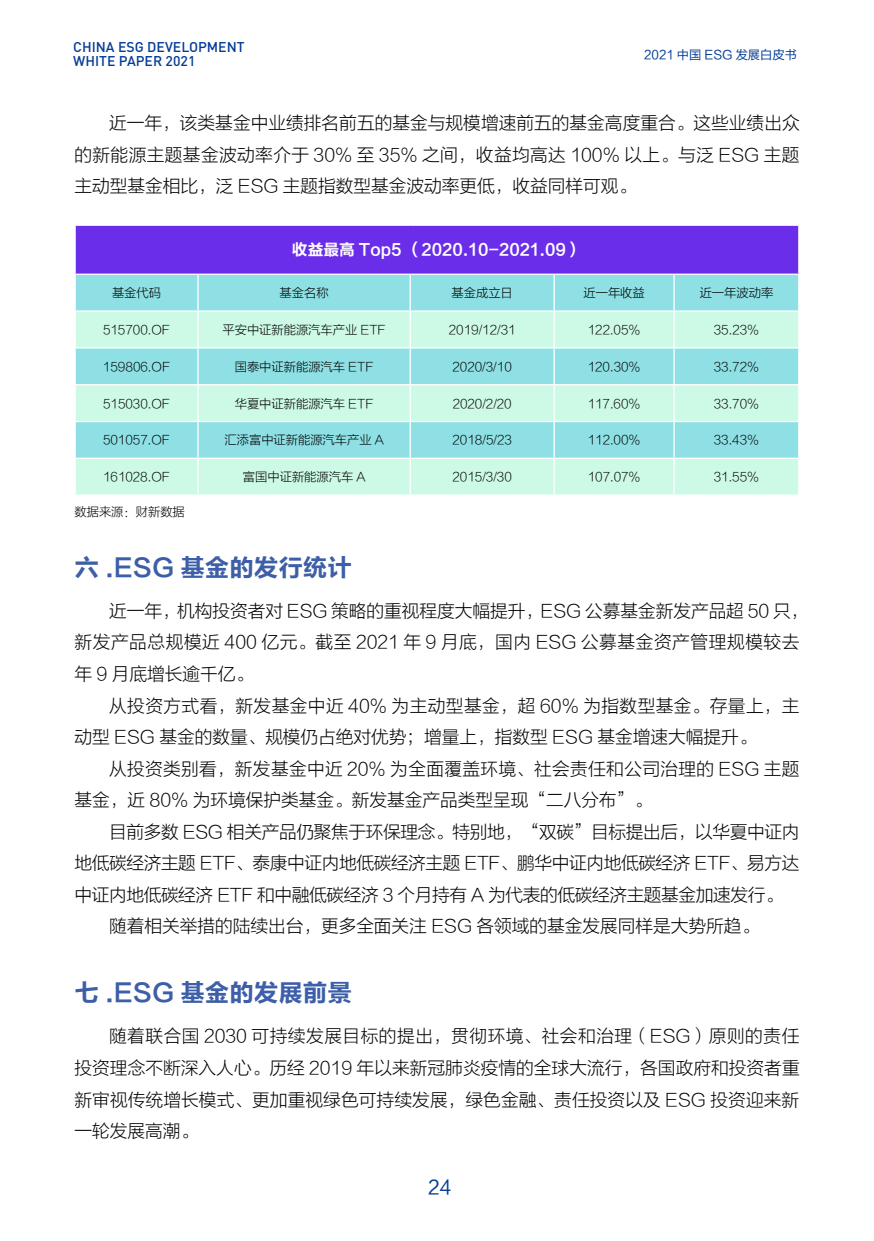
<style>
.page{position:relative;width:874px;height:1241px;background:#fff}
.page>*{position:absolute;margin:0;border:0;box-sizing:border-box;transform-origin:0 0}
.t1{font:24.5px "FZLTCHK GBK1 0";color:#3d5ea8}
.t2{font:19.25px "FZLTHK GBK1 0";color:#053c96}
.t3{font:17.68px/31.5px "FZLTXHJW GB1 0";color:#000;text-align:justify}
.t4{font:17.68px "FZLTXHJW GB1 0";letter-spacing:-.02em;color:#000}
.t5{font:17.68px/31.5px "FZLTXHJW GB1 0";letter-spacing:.02em;color:#000}
.t6{font:15.75px "FZLTCHK GBK1 0";color:#fff}
.t7{font:500 14px/14px "DIN";color:#053c96}
.t8{font:12.25px "FZLTXHJW GB1 0";color:#000}
.t9{font:12.25px "FZLTHK GBK1 0";color:#053c96}
</style>
<div class="page">
<div style="left:75px;top:225px;width:723px;height:49px;background:#6a2dea"></div>
<div style="left:76px;top:275px;width:721px;height:35px;background:#8ee0e4"></div>
<svg style="left:76px;top:312px;width:721px;height:182px;background:#b4efe5"></svg>
<hr style="left:74px;top:226px;width:2px;height:47px;background:#fff">
<hr style="left:74px;top:224px;width:124px;height:2px;background:#fff">
<hr style="left:198px;top:224px;width:212px;height:2px;background:#fff">
<hr style="left:410px;top:224px;width:144px;height:2px;background:#fff">
<hr style="left:554px;top:224px;width:119px;height:2px;background:#fff">
<hr style="left:673px;top:224px;width:126px;height:2px;background:#fff">
<hr style="left:797px;top:226px;width:2px;height:47px;background:#fff">
<hr style="left:74px;top:273px;width:124px;height:2px;background:#fff">
<hr style="left:198px;top:273px;width:212px;height:2px;background:#fff">
<hr style="left:410px;top:273px;width:144px;height:2px;background:#fff">
<hr style="left:554px;top:273px;width:119px;height:2px;background:#fff">
<hr style="left:673px;top:273px;width:126px;height:2px;background:#fff">
<hr style="left:197px;top:275px;width:1px;height:35px;background:#fff">
<hr style="left:409px;top:275px;width:1px;height:35px;background:#fff">
<hr style="left:553px;top:275px;width:1px;height:35px;background:#fff">
<hr style="left:673px;top:275px;width:1px;height:35px;background:#fff">
<hr style="left:197px;top:348px;width:1px;height:36px;background:#fff">
<hr style="left:409px;top:348px;width:1px;height:36px;background:#fff">
<hr style="left:553px;top:348px;width:1px;height:36px;background:#fff">
<hr style="left:673px;top:348px;width:1px;height:36px;background:#fff">
<hr style="left:197px;top:422px;width:1px;height:35px;background:#fff">
<hr style="left:409px;top:422px;width:1px;height:35px;background:#fff">
<hr style="left:553px;top:422px;width:1px;height:35px;background:#fff">
<hr style="left:673px;top:422px;width:1px;height:35px;background:#fff">
<hr style="left:197px;top:312px;width:1px;height:35px;background:#fff">
<hr style="left:409px;top:312px;width:1px;height:35px;background:#fff">
<hr style="left:553px;top:312px;width:1px;height:35px;background:#fff">
<hr style="left:673px;top:312px;width:1px;height:35px;background:#fff">
<hr style="left:74px;top:347px;width:124px;height:1px;background:#fff">
<hr style="left:198px;top:347px;width:212px;height:1px;background:#fff">
<hr style="left:410px;top:347px;width:144px;height:1px;background:#fff">
<hr style="left:554px;top:347px;width:119px;height:1px;background:#fff">
<hr style="left:673px;top:347px;width:126px;height:1px;background:#fff">
<hr style="left:74px;top:384px;width:124px;height:1px;background:#fff">
<hr style="left:198px;top:384px;width:212px;height:1px;background:#fff">
<hr style="left:410px;top:384px;width:144px;height:1px;background:#fff">
<hr style="left:554px;top:384px;width:119px;height:1px;background:#fff">
<hr style="left:673px;top:384px;width:126px;height:1px;background:#fff">
<hr style="left:197px;top:385px;width:1px;height:36px;background:#fff">
<hr style="left:409px;top:385px;width:1px;height:36px;background:#fff">
<hr style="left:553px;top:385px;width:1px;height:36px;background:#fff">
<hr style="left:673px;top:385px;width:1px;height:36px;background:#fff">
<hr style="left:74px;top:421px;width:124px;height:1px;background:#fff">
<hr style="left:198px;top:421px;width:212px;height:1px;background:#fff">
<hr style="left:410px;top:421px;width:144px;height:1px;background:#fff">
<hr style="left:554px;top:421px;width:119px;height:1px;background:#fff">
<hr style="left:673px;top:421px;width:126px;height:1px;background:#fff">
<hr style="left:74px;top:457px;width:124px;height:2px;background:#fff">
<hr style="left:198px;top:457px;width:212px;height:2px;background:#fff">
<hr style="left:410px;top:457px;width:144px;height:2px;background:#fff">
<hr style="left:554px;top:457px;width:119px;height:2px;background:#fff">
<hr style="left:673px;top:457px;width:126px;height:2px;background:#fff">
<hr style="left:197px;top:459px;width:1px;height:35px;background:#fff">
<hr style="left:409px;top:459px;width:1px;height:35px;background:#fff">
<hr style="left:553px;top:459px;width:1px;height:35px;background:#fff">
<hr style="left:673px;top:459px;width:1px;height:35px;background:#fff">
<p class="t7" style="left:73px;top:40px;width:173px">CHINA ESG DEVELOPMENT<br>WHITE PAPER 2021</p>
<p class="t9" style="left:644px;top:48px;width:154px">2021 中国 ESG 发展白皮书</p>
<p class="t3" style="left:74px;top:108px;width:726px;text-indent:35px">近一年，该类基金中业绩排名前五的基金与规模增速前五的基金高度重合。这些业绩出众的新能源主题基金波动率介于 30% 至 35% 之间，收益均高达 100% 以上。与泛 ESG 主题主动型基金相比，泛 ESG 主题指数型基金波动率更低，收益同样可观。</p>
<p class="t6" style="left:292px;top:241px;width:291px">收益最高 Top5 （2020.10-2021.09）</p>
<p class="t8" style="left:112px;top:286px;width:50px">基金代码</p>
<p class="t8" style="left:279px;top:286px;width:50px">基金名称</p>
<p class="t8" style="left:451px;top:286px;width:63px">基金成立日</p>
<p class="t8" style="left:583px;top:286px;width:63px">近一年收益</p>
<p class="t8" style="left:699px;top:286px;width:75px">近一年波动率</p>
<p class="t8" style="left:103px;top:323px;width:68px">515700.OF</p>
<p class="t8" style="left:222px;top:323px;width:165px">平安中证新能源汽车产业 ETF</p>
<p class="t8" style="left:448px;top:323px;width:68px">2019/12/31</p>
<p class="t8" style="left:587px;top:323px;width:54px">122.05%</p>
<p class="t8" style="left:713px;top:323px;width:47px">35.23%</p>
<p class="t8" style="left:103px;top:359px;width:69px">159806.OF</p>
<p class="t8" style="left:235px;top:359px;width:140px">国泰中证新能源汽车 ETF</p>
<p class="t8" style="left:452px;top:359px;width:61px">2020/3/10</p>
<p class="t8" style="left:587px;top:359px;width:54px">120.30%</p>
<p class="t8" style="left:713px;top:359px;width:47px">33.72%</p>
<p class="t8" style="left:103px;top:396px;width:68px">515030.OF</p>
<p class="t8" style="left:235px;top:396px;width:140px">华夏中证新能源汽车 ETF</p>
<p class="t8" style="left:452px;top:396px;width:61px">2020/2/20</p>
<p class="t8" style="left:587px;top:396px;width:54px">117.60%</p>
<p class="t8" style="left:713px;top:396px;width:47px">33.70%</p>
<p class="t8" style="left:103px;top:433px;width:68px">501057.OF</p>
<p class="t8" style="left:224px;top:433px;width:161px">汇添富中证新能源汽车产业 A</p>
<p class="t8" style="left:452px;top:433px;width:61px">2018/5/23</p>
<p class="t8" style="left:587px;top:433px;width:54px">112.00%</p>
<p class="t8" style="left:713px;top:433px;width:47px">33.43%</p>
<p class="t8" style="left:103px;top:470px;width:69px">161028.OF</p>
<p class="t8" style="left:243px;top:470px;width:124px">富国中证新能源汽车 A</p>
<p class="t8" style="left:452px;top:470px;width:61px">2015/3/30</p>
<p class="t8" style="left:587px;top:470px;width:54px">107.07%</p>
<p class="t8" style="left:713px;top:470px;width:47px">31.55%</p>
<p class="t8" style="left:74px;top:505px;width:112px">数据来源：财新数据</p>
<h1 class="t1" style="left:74px;top:553px;width:279px">六 .ESG 基金的发行统计</h1>
<p class="t3" style="left:74px;top:595px;width:735px;text-align:left;text-indent:35px">近一年，机构投资者对 ESG 策略的重视程度大幅提升，ESG 公募基金新发产品超 50 只，新发产品总规模近 400 亿元。截至 2021 年 9 月底，国内 ESG 公募基金资产管理规模较去年 9 月底增长逾千亿。</p>
<p class="t3" style="left:74px;top:690px;width:726px;text-indent:35px">从投资方式看，新发基金中近 40% 为主动型基金，超 60% 为指数型基金。存量上，主动型 ESG 基金的数量、规模仍占绝对优势；增量上，指数型 ESG 基金增速大幅提升。</p>
<p class="t5" style="left:74px;top:753px;width:726px;text-indent:35px">从投资类别看，新发基金中近 20% 为全面覆盖环境、社会责任和公司治理的 ESG 主题基金，近 80% 为环境保护类基金。新发基金产品类型呈现“二八分布”。</p>
<p class="t4" style="left:109px;top:821px;width:691px">目前多数 ESG 相关产品仍聚焦于环保理念。特别地，“双碳”目标提出后，以华夏中证内</p>
<p class="t4" style="left:74px;top:853px;width:726px">地低碳经济主题 ETF、泰康中证内地低碳经济主题 ETF、鹏华中证内地低碳经济 ETF、易方达</p>
<p class="t4" style="left:74px;top:884px;width:709px">中证内地低碳经济 ETF 和中融低碳经济 3 个月持有 A 为代表的低碳经济主题基金加速发行。</p>
<p class="t3" style="left:109px;top:910px;width:651px">随着相关举措的陆续出台，更多全面关注 ESG 各领域的基金发展同样是大势所趋。</p>
<h1 class="t1" style="left:74px;top:978px;width:279px">七 .ESG 基金的发展前景</h1>
<p class="t3" style="left:74px;top:1020px;width:726px;text-indent:35px">随着联合国 2030 可持续发展目标的提出，贯彻环境、社会和治理（ESG）原则的责任投资理念不断深入人心。历经 2019 年以来新冠肺炎疫情的全球大流行，各国政府和投资者重新审视传统增长模式、更加重视绿色可持续发展，绿色金融、责任投资以及 ESG 投资迎来新一轮发展高潮。</p>
<p class="t2" style="left:428px;top:1176px;width:25px">24</p>
</div>
